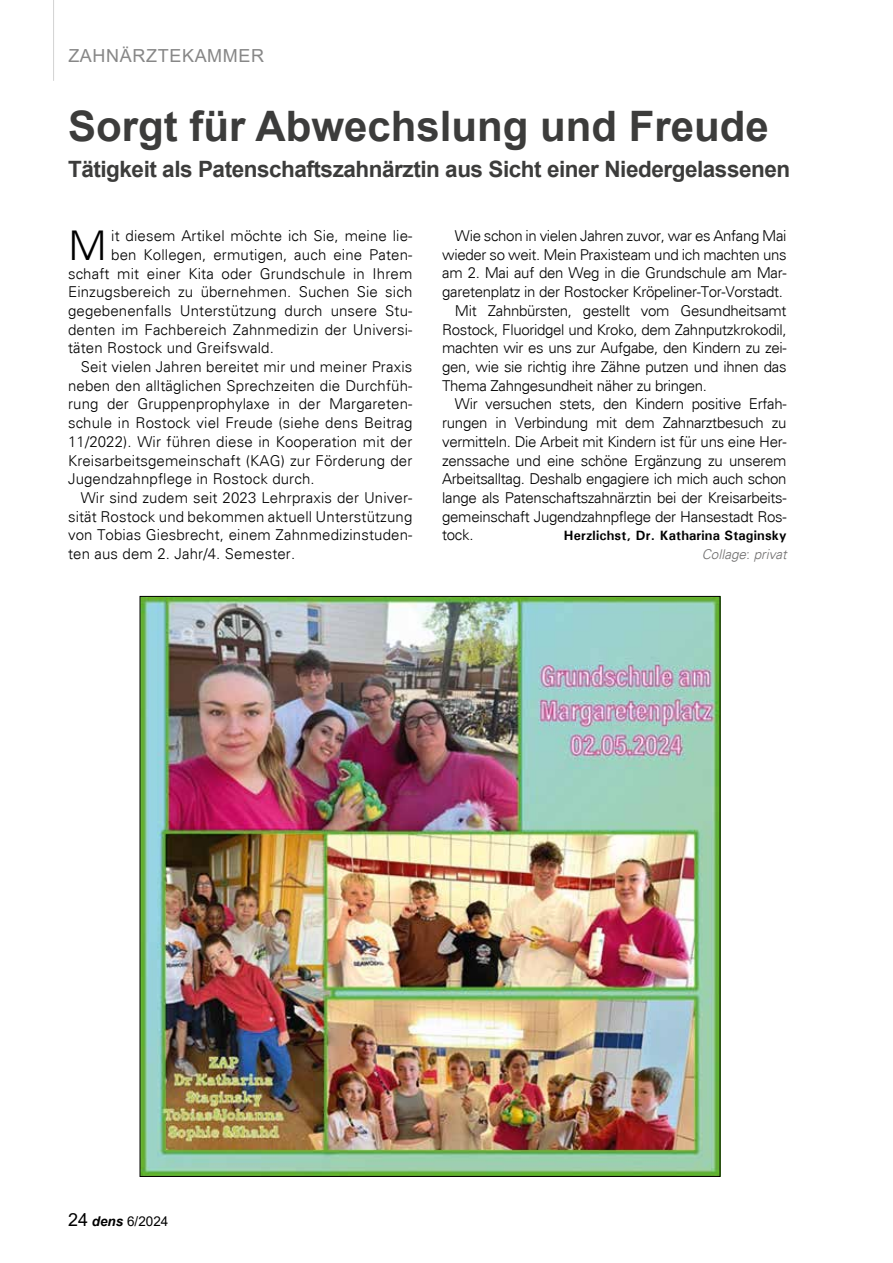
<style>
.page{position:relative;width:893px;height:1263px;background:#fff}
.page>*{position:absolute;margin:0;border:0;box-sizing:border-box;transform-origin:0 0}
.t1{font:700 42px "Arial";color:#3c3c3b}
.t2{font:300 41.1px "Univers";color:#000}
.t3{font:700 22.5px "Arial";letter-spacing:-.02em;color:#3c3c3b}
.t4{font:18px "Arial";letter-spacing:.035em;color:#878787}
.t5{font:300 15px "Univers";letter-spacing:.01em;color:#000}
.t6{font:300 15px "Univers";letter-spacing:-.02em;color:#000}
.t7{font:700 13.5px "Univers";letter-spacing:.01em;color:#000}
.t8{font:italic 300 13.5px "Univers";color:#706f6f}
.t9{font:13.5px "Arial";color:#000}
.s1{font-size:18px}
.s2{font-weight:700;font-style:italic}
</style>
<div class="page">
<hr style="left:53px;top:0;width:1px;height:81px;background:#d2d2d2">
<img style="left:142px;top:598px;width:576px;height:576px">
<p class="t4" style="left:68px;top:43px;width:197px">ZAHNÄRZTEKAMMER</p>
<h1 class="t1" style="left:68px;top:96px;width:702px">Sorgt für Abwechslung und Freude</h1>
<h3 class="t3" style="left:68px;top:153px;width:724px">Tätigkeit als Patenschaftszahnärztin aus Sicht einer Niedergelassenen</h3>
<h2 class="t2" style="left:68px;top:221px;width:40px">M</h2>
<p class="t5" style="left:111px;top:227px;width:303px">it diesem Artikel möchte ich Sie, meine lie-</p>
<p class="t5" style="left:111px;top:245px;width:303px">ben Kollegen, ermutigen, auch eine Paten-</p>
<p class="t5" style="left:68px;top:264px;width:346px">schaft mit einer Kita oder Grundschule in Ihrem</p>
<p class="t5" style="left:68px;top:283px;width:346px">Einzugsbereich zu übernehmen. Suchen Sie sich</p>
<p class="t5" style="left:68px;top:302px;width:346px">gegebenenfalls Unterstützung durch unsere Stu-</p>
<p class="t5" style="left:68px;top:320px;width:346px">denten im Fachbereich Zahnmedizin der Universi-</p>
<p class="t5" style="left:68px;top:339px;width:207px">täten Rostock und Greifswald.</p>
<p class="t5" style="left:81px;top:358px;width:333px">Seit vielen Jahren bereitet mir und meiner Praxis</p>
<p class="t5" style="left:68px;top:376px;width:346px">neben den alltäglichen Sprechzeiten die Durchfüh-</p>
<p class="t5" style="left:68px;top:395px;width:346px">rung der Gruppenprophylaxe in der Margareten-</p>
<p class="t5" style="left:68px;top:414px;width:346px">schule in Rostock viel Freude (siehe dens Beitrag</p>
<p class="t5" style="left:68px;top:433px;width:346px">11/2022). Wir führen diese in Kooperation mit der</p>
<p class="t5" style="left:68px;top:451px;width:346px">Kreisarbeitsgemeinschaft (KAG) zur Förderung der</p>
<p class="t5" style="left:68px;top:470px;width:248px">Jugendzahnpflege in Rostock durch.</p>
<p class="t5" style="left:81px;top:489px;width:333px">Wir sind zudem seit 2023 Lehrpraxis der Univer-</p>
<p class="t5" style="left:68px;top:507px;width:346px">sität Rostock und bekommen aktuell Unterstützung</p>
<p class="t5" style="left:68px;top:526px;width:346px">von Tobias Giesbrecht, einem Zahnmedizinstuden-</p>
<p class="t5" style="left:68px;top:545px;width:229px">ten aus dem 2. Jahr/4. Semester.</p>
<p class="t6" style="left:455px;top:227px;width:333px">Wie schon in vielen Jahren zuvor, war es Anfang Mai</p>
<p class="t6" style="left:442px;top:245px;width:346px">wieder so weit. Mein Praxisteam und ich machten uns</p>
<p class="t6" style="left:442px;top:264px;width:346px">am 2. Mai auf den Weg in die Grundschule am Mar-</p>
<p class="t6" style="left:442px;top:283px;width:342px">garetenplatz in der Rostocker Kröpeliner-Tor-Vorstadt.</p>
<p class="t6" style="left:455px;top:302px;width:333px">Mit Zahnbürsten, gestellt vom Gesundheitsamt</p>
<p class="t6" style="left:442px;top:320px;width:346px">Rostock, Fluoridgel und Kroko, dem Zahnputzkrokodil,</p>
<p class="t6" style="left:442px;top:339px;width:346px">machten wir es uns zur Aufgabe, den Kindern zu zei-</p>
<p class="t6" style="left:442px;top:358px;width:346px">gen, wie sie richtig ihre Zähne putzen und ihnen das</p>
<p class="t6" style="left:442px;top:376px;width:266px">Thema Zahngesundheit näher zu bringen.</p>
<p class="t6" style="left:455px;top:395px;width:333px">Wir versuchen stets, den Kindern positive Erfah-</p>
<p class="t6" style="left:442px;top:414px;width:346px">rungen in Verbindung mit dem Zahnarztbesuch zu</p>
<p class="t6" style="left:442px;top:432px;width:346px">vermitteln. Die Arbeit mit Kindern ist für uns eine Her-</p>
<p class="t6" style="left:442px;top:451px;width:346px">zenssache und eine schöne Ergänzung zu unserem</p>
<p class="t6" style="left:442px;top:470px;width:346px">Arbeitsalltag. Deshalb engagiere ich mich auch schon</p>
<p class="t6" style="left:442px;top:489px;width:346px">lange als Patenschaftszahnärztin bei der Kreisarbeits-</p>
<p class="t6" style="left:442px;top:507px;width:346px">gemeinschaft Jugendzahnpflege der Hansestadt Ros-</p>
<p class="t5" style="left:442px;top:526px;width:33px">tock.</p>
<p class="t7" style="left:564px;top:527px;width:224px">Herzlichst, Dr. Katharina Staginsky</p>
<p class="t8" style="left:702px;top:546px;width:86px">Collage: privat</p>
<p class="t9" style="left:68px;top:1211px;width:102px"><span class="s1">24</span> <span class="s2">dens</span> 6/2024</p>
</div>
